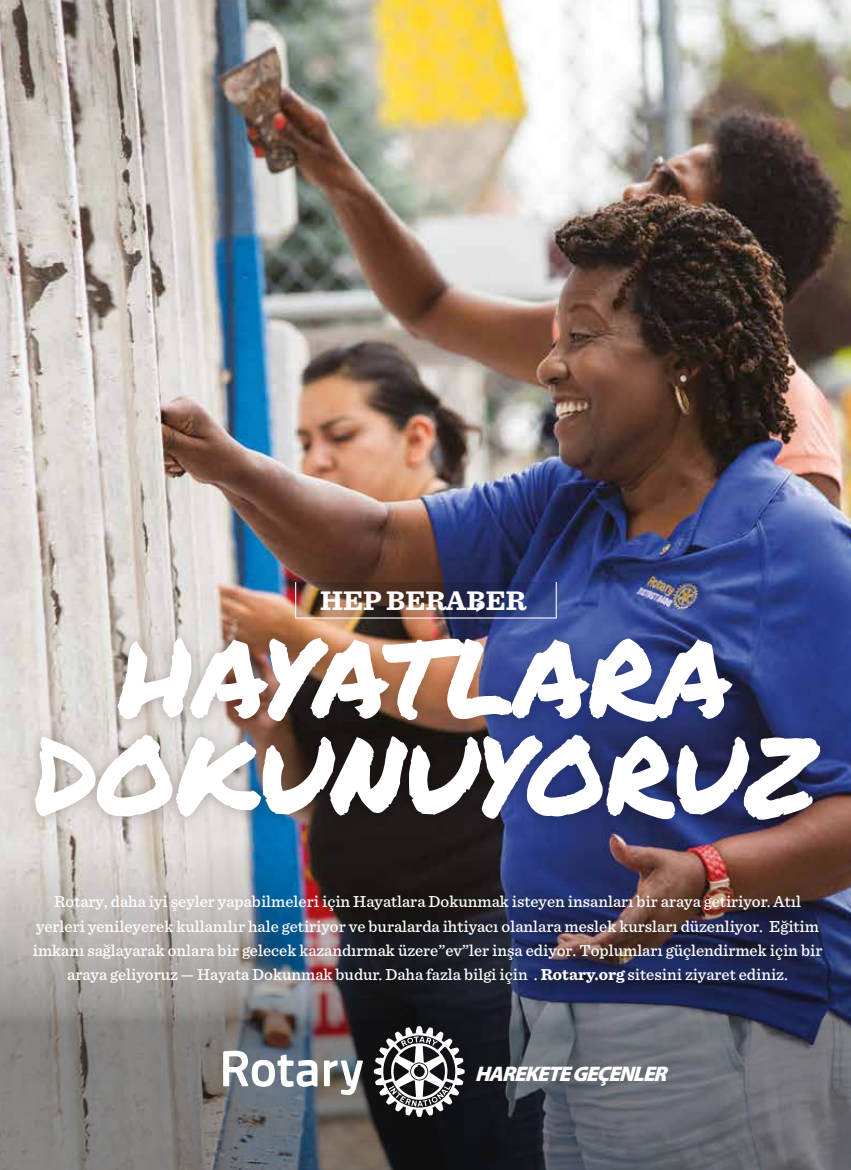
<style>
.page{position:relative;width:851px;height:1170px;background:#fff}
.page>*{position:absolute;margin:0;border:0;box-sizing:border-box;transform-origin:0 0}
.t1{font:700 28.2px "Sentinel";color:#fff}
.t2{font:italic 900 21.15px "Myriad Pro";color:#fff}
.t3{font:500 16.65px/24.2px "Sentinel";color:#fff;text-align:center}
.s1{font-weight:700}
</style>
<div class="page">
<img style="left:0;top:0;width:850px;height:839px">
<img style="left:0;top:839px;width:850px;height:330px">
<svg style="left:223px;top:1050px;width:140px;height:44px"></svg>
<svg style="left:374px;top:1026px;width:90px;height:90px"></svg>
<img style="left:295px;top:582px;width:261px;height:36px">
<img style="left:16px;top:618px;width:820px;height:220px">
<img style="left:117px;top:637px;width:615px;height:84px">
<svg style="left:35px;top:734px;width:785px;height:85px"></svg>
<h1 class="t1" style="left:320px;top:578px;width:207px">HEP BERABER</h1>
<p class="t3" style="left:33px;top:888px;width:791px">Rotary, daha iyi şeyler yapabilmeleri için Hayatlara Dokunmak isteyen insanları bir araya getiriyor. Atıl yerleri yenileyerek kullanılır hale getiriyor ve buralarda ihtiyacı olanlara meslek kursları düzenliyor. Eğitim imkanı sağlayarak onlara bir gelecek kazandırmak üzere”ev”ler inşa ediyor. Toplumları güçlendirmek için bir araya geliyoruz — Hayata Dokunmak budur. Daha fazla bilgi için . <span class="s1">Rotary.org</span> sitesini ziyaret ediniz.</p>
<p class="t2" style="left:474px;top:1059px;width:200px">HAREKETEGEÇENLER</p>
</div>
